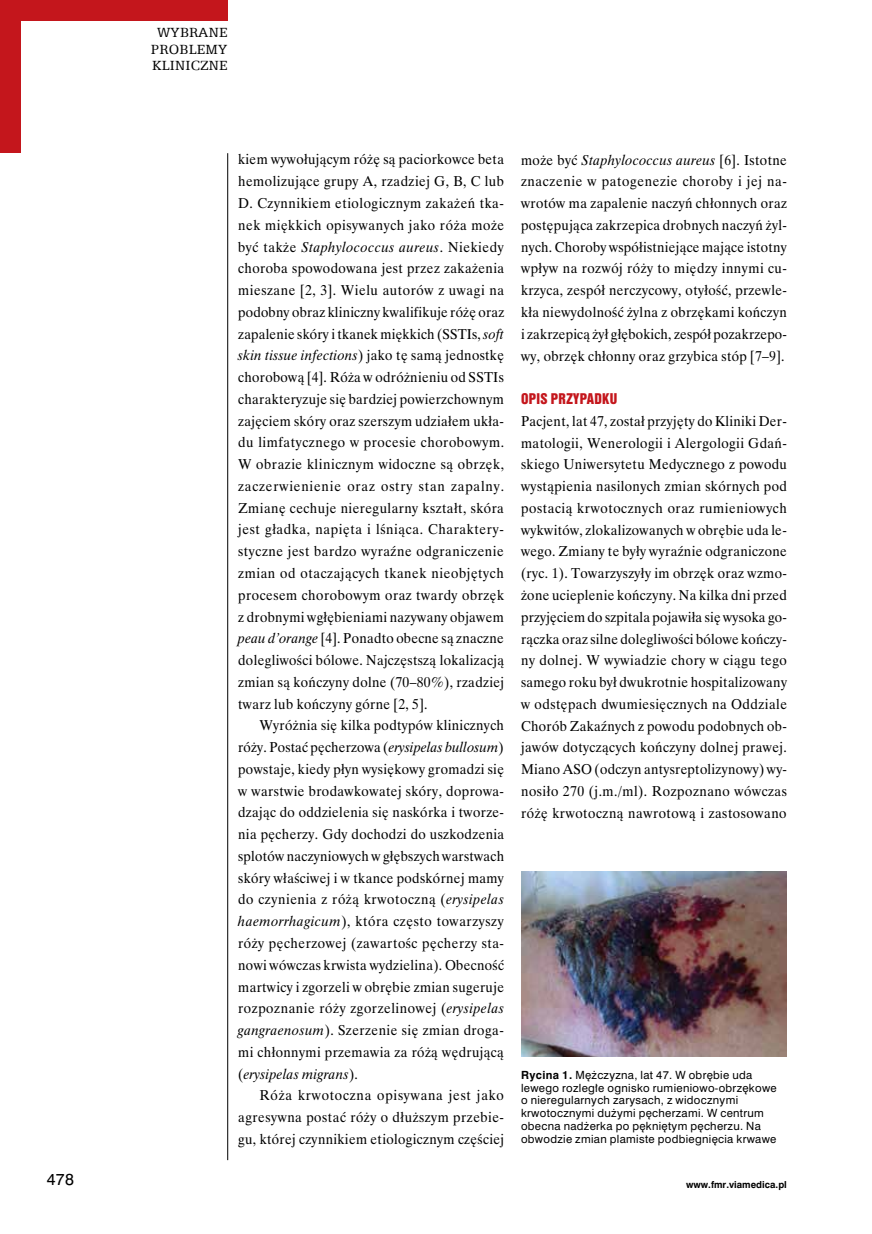
<style>
.page{position:relative;width:872px;height:1234px;background:#fff}
.page>*{position:absolute;margin:0;border:0;box-sizing:border-box;transform-origin:0 0}
.t1{font:15px/16.5px "Egyptian 505 EU";letter-spacing:.015em;color:#000;text-align:center}
.t2{font:15px "Swis 721 PL";color:#000}
.t3{font:14.25px/21.8px "Time Ibis EE";letter-spacing:.025em;color:#000;text-align:justify;scale:.95 1}
.t4{font:13.5px "Swis 921 EU";letter-spacing:.025em;color:#c4161c}
.t5{font:10.5px/12.9px "Swis 721 PL";letter-spacing:.03em;color:#000}
.t6{font:700 9px "Swis 721 PL";color:#000}
.s1{font-style:italic}
.s2{font-weight:700}
</style>
<div class="page">
<hr style="left:227px;top:153px;width:1px;height:1006px;background:#000">
<div style="left:0;top:0;width:227px;height:21px;background:#c4161c"></div>
<div style="left:0;top:0;width:21px;height:153px;background:#c4161c"></div>
<img style="left:521px;top:871px;width:266px;height:184px">
<p class="t1" style="left:151px;top:24px;width:78px">WYBRANE<br>PROBLEMY<br>KLINICZNE</p>
<p class="t3" style="left:238px;top:148px;width:281px">kiem wywołującym różę są paciorkowce beta hemolizujące grupy A, rzadziej G, B, C lub D. Czynnikiem etiologicznym zakażeń tka&shy;nek miękkich opisywanych jako róża może być także <span class="s1">Staphylococcus aureus</span>. Niekiedy choroba spowodowana jest przez zakażenia mieszane [2, 3]. Wielu autorów z uwagi na podobny obraz kliniczny kwalifikuje różę oraz zapalenie skóry i tkanek miękkich (SSTIs, <span class="s1">soft skin tissue infections</span>) jako tę samą jednostkę chorobową [4]. Róża w odróżnieniu od SSTIs charakteryzuje się bardziej powierzchownym zajęciem skóry oraz szerszym udziałem ukła&shy;du limfatycznego w procesie chorobowym.<br>W obrazie klinicznym widoczne są obrzęk, zaczerwienienie oraz ostry stan zapalny.<br>Zmianę cechuje nieregularny kształt, skóra jest gładka, napięta i lśniąca. Charaktery&shy;styczne jest bardzo wyraźne odgraniczenie zmian od otaczających tkanek nieobjętych procesem chorobowym oraz twardy obrzęk z drobnymi wgłębieniami nazywany objawem <span class="s1">peau d’orange</span> [4]. Ponadto obecne są znaczne dolegliwości bólowe. Najczęstszą lokalizacją zmian są kończyny dolne (70–80%), rzadziej twarz lub kończyny górne [2, 5].</p>
<p class="t3" style="left:238px;top:714px;width:281px;text-indent:21px">Wyróżnia się kilka podtypów klinicznych róży. Postać pęcherzowa (<span class="s1">erysipelas bullosum</span>) powstaje, kiedy płyn wysiękowy gromadzi się w warstwie brodawkowatej skóry, doprowa&shy;dzając do oddzielenia się naskórka i tworze&shy;nia pęcherzy. Gdy dochodzi do uszkodzenia splotów naczyniowych w głębszych warstwach skóry właściwej i w tkance podskórnej mamy do czynienia z różą krwotoczną (<span class="s1">erysipelas haemorrhagicum</span>), która często towarzyszy róży pęcherzowej (zawartośc pęcherzy sta&shy;nowi wówczas krwista wydzielina). Obecność martwicy i zgorzeli w obrębie zmian sugeruje rozpoznanie róży zgorzelinowej (<span class="s1">erysipelas gangraenosum</span>). Szerzenie się zmian droga&shy;mi chłonnymi przemawia za różą wędrującą (<span class="s1">erysipelas migrans</span>).</p>
<p class="t3" style="left:238px;top:1084px;width:281px;text-indent:21px">Róża krwotoczna opisywana jest jako agresywna postać róży o dłuższym przebie&shy;gu, której czynnikiem etiologicznym częściej</p>
<p class="t3" style="left:521px;top:149px;width:281px">może być <span class="s1">Staphylococcus aureus</span> [6]. Istotne znaczenie w patogenezie choroby i jej na&shy;wrotów ma zapalenie naczyń chłonnych oraz postępująca zakrzepica drobnych naczyń żyl&shy;nych. Choroby współistniejące mające istotny wpływ na rozwój róży to między innymi cu&shy;krzyca, zespół nerczycowy, otyłość, przewle&shy;kła niewydolność żylna z obrzękami kończyn i zakrzepicą żył głębokich, zespół pozakrzepo&shy;wy, obrzęk chłonny oraz grzybica stóp [7–9].</p>
<p class="t4" style="left:521px;top:390px;width:98px">OPIS PRZYPADKU</p>
<p class="t3" style="left:521px;top:410px;width:281px">Pacjent, lat 47, został przyjęty do Kliniki Der&shy;matologii, Wenerologii i Alergologii Gdań&shy;skiego Uniwersytetu Medycznego z powodu wystąpienia nasilonych zmian skórnych pod postacią krwotocznych oraz rumieniowych wykwitów, zlokalizowanych w obrębie uda le&shy;wego. Zmiany te były wyraźnie odgraniczone (ryc. 1). Towarzyszyły im obrzęk oraz wzmo&shy;żone ucieplenie kończyny. Na kilka dni przed przyjęciem do szpitala pojawiła się wysoka go&shy;rączka oraz silne dolegliwości bólowe kończy&shy;ny dolnej. W wywiadzie chory w ciągu tego samego roku był dwukrotnie hospitalizowany w odstępach dwumiesięcznych na Oddziale Chorób Zakaźnych z powodu podobnych ob&shy;jawów dotyczących kończyny dolnej prawej.<br>Miano ASO (odczyn antysreptolizynowy) wy&shy;nosiło 270 (j.m./ml). Rozpoznano wówczas różę krwotoczną nawrotową i zastosowano</p>
<p class="t5" style="left:521px;top:1067px;width:257px"><span class="s2">Rycina 1.</span> Mężczyzna, lat 47. W obrębie uda lewego rozległe ognisko rumieniowo-obrzękowe o nieregularnych zarysach, z widocznymi krwotocznymi dużymi pęcherzami. W centrum obecna nadżerka po pękniętym pęcherzu. Na obwodzie zmian plamiste podbiegnięcia krwawe</p>
<p class="t2" style="left:47px;top:1169px;width:29px">478</p>
<p class="t6" style="left:686px;top:1178px;width:102px">www.fmr.viamedica.pl</p>
</div>
